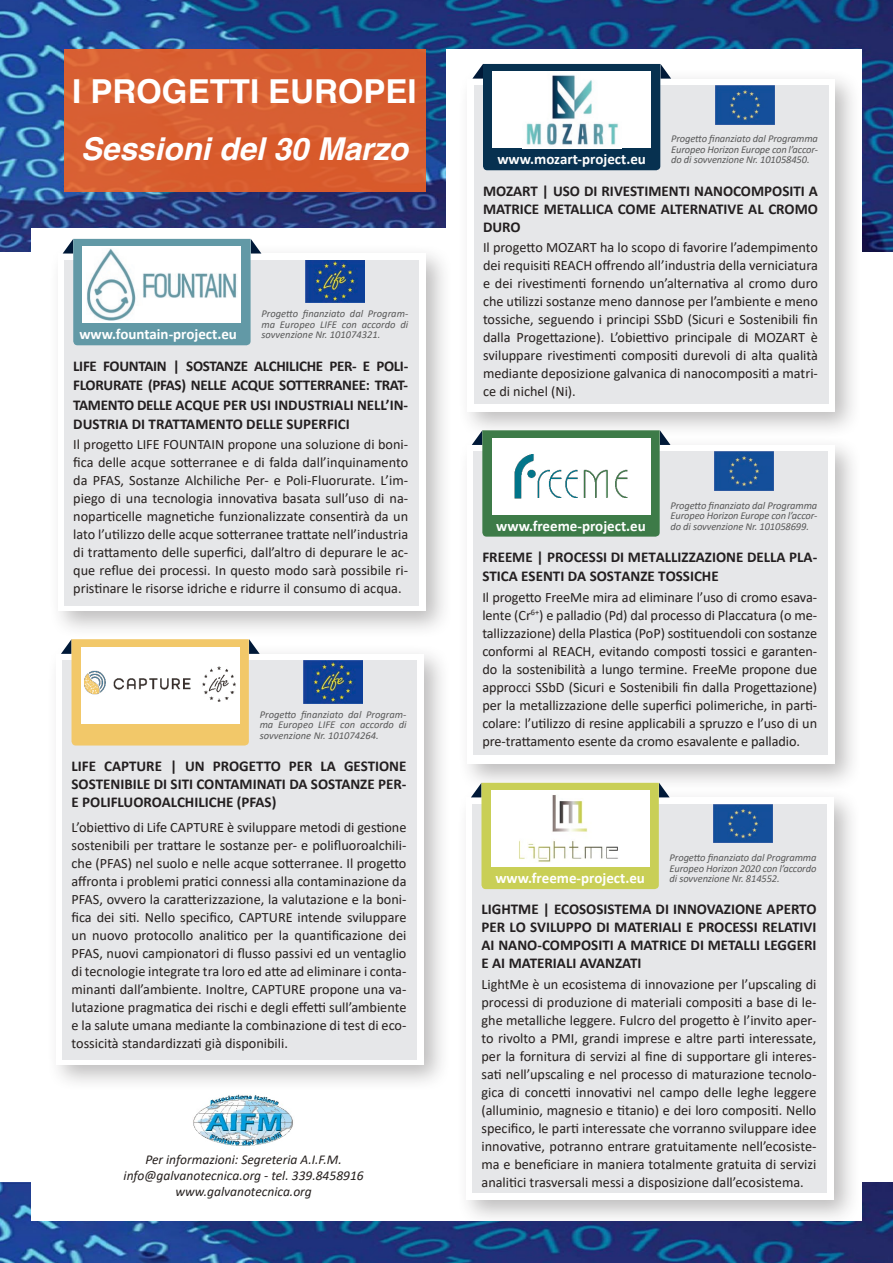
<style>
.page{position:relative;width:893px;height:1263px;background:#fff}
.page>*{position:absolute;margin:0;border:0;box-sizing:border-box;transform-origin:0 0}
.t1{font:700 33px "Helvetica";color:#fff}
.t2{font:italic 700 31.5px "Helvetica";color:#fff}
.t3{font:700 15px/18px "Calibri";color:#231f20;text-align:justify}
.t4{font:700 15px "Calibri";color:#fff}
.t5{font:14.25px/18px "Calibri";color:#26201e;text-align:justify}
.t6{font:italic 13.5px "Calibri";color:#26201e}
.t7{font:italic 10.5px/10.5px "Calibri";letter-spacing:-.01em;color:#595959;text-align:justify}
</style>
<div class="page">
<img style="left:0;top:1182px;width:893px;height:81px">
<img style="left:0;top:0;width:893px;height:252px">
<div style="left:446px;top:49px;width:416px;height:1171px;background:#fff"></div>
<div style="left:31px;top:228px;width:415px;height:992px;background:#fff"></div>
<div style="left:64px;top:49px;width:362px;height:142px;background:#d85f32"></div>
<img style="left:193px;top:1094px;width:100px;height:52px">
<div style="left:48px;top:244px;width:405px;height:395px;background:#231f20;opacity:.3"></div>
<div style="left:58px;top:253px;width:367px;height:358px;background:#fff"></div>
<div style="left:64px;top:260px;width:355px;height:345px;background:#e6e7e9"></div>
<svg style="left:63px;top:239px;width:198px;height:106px"></svg>
<div style="left:83px;top:247px;width:158px;height:76px;background:#fff"></div>
<img style="left:87px;top:249px;width:150px;height:72px">
<img style="left:305px;top:260px;width:59px;height:42px">
<div style="left:47px;top:644px;width:404px;height:448px;background:#231f20;opacity:.3"></div>
<div style="left:56px;top:654px;width:367px;height:410px;background:#fff"></div>
<div style="left:63px;top:660px;width:354px;height:400px;background:#e6e7e9"></div>
<svg style="left:61px;top:639px;width:199px;height:106px"></svg>
<div style="left:81px;top:647px;width:158px;height:76px;background:#fff"></div>
<img style="left:85px;top:667px;width:151px;height:34px">
<img style="left:304px;top:660px;width:59px;height:43px">
<div style="left:458px;top:69px;width:405px;height:370px;background:#231f20;opacity:.3"></div>
<div style="left:468px;top:79px;width:367px;height:332px;background:#fff"></div>
<div style="left:474px;top:85px;width:355px;height:319px;background:#e6e7e9"></div>
<svg style="left:472px;top:64px;width:199px;height:106px"></svg>
<div style="left:492px;top:72px;width:159px;height:76px;background:#fff"></div>
<img style="left:526px;top:75px;width:92px;height:71px">
<img style="left:715px;top:85px;width:59px;height:39px">
<div style="left:457px;top:435px;width:405px;height:357px;background:#231f20;opacity:.3"></div>
<div style="left:467px;top:445px;width:367px;height:319px;background:#fff"></div>
<div style="left:473px;top:452px;width:355px;height:303px;background:#e6e7e9"></div>
<svg style="left:472px;top:430px;width:198px;height:107px"></svg>
<div style="left:492px;top:438px;width:158px;height:76px;background:#fff"></div>
<img style="left:514px;top:454px;width:114px;height:45px">
<img style="left:714px;top:452px;width:59px;height:38px">
<div style="left:457px;top:788px;width:404px;height:440px;background:#231f20;opacity:.3"></div>
<div style="left:466px;top:797px;width:367px;height:403px;background:#fff"></div>
<div style="left:473px;top:804px;width:354px;height:389px;background:#e6e7e9"></div>
<svg style="left:471px;top:783px;width:199px;height:106px"></svg>
<div style="left:491px;top:790px;width:158px;height:77px;background:#fff"></div>
<img style="left:519px;top:795px;width:99px;height:68px">
<img style="left:713px;top:804px;width:60px;height:39px">
<p class="t1" style="left:72px;top:64px;width:346px">I PROGETTI EUROPEI</p>
<p class="t2" style="left:81px;top:123px;width:329px">Sessioni del 30 Marzo</p>
<p class="t4" style="left:79px;top:324px;width:159px">www.fountain-project.eu</p>
<p class="t7" style="left:261px;top:308px;width:148px">Progetto finanziato dal Program&shy;ma Europeo LIFE con accordo di sovvenzione Nr. 101074321.</p>
<p class="t3" style="left:73px;top:356px;width:336px;line-height:19.5px">LIFE FOUNTAIN | SOSTANZE ALCHILICHE PER- E POLI-FLORURATE (PFAS) NELLE ACQUE SOTTERRANEE: TRAT-TAMENTO DELLE ACQUE PER USI INDUSTRIALI NELL’IN-DUSTRIA DI TRATTAMENTO DELLE SUPERFICI</p>
<p class="t5" style="left:73px;top:435px;width:336px">Il progetto LIFE FOUNTAIN propone una soluzione di boni&shy;fica delle acque sotterranee e di falda dall’inquinamento da PFAS, Sostanze Alchiliche Per- e Poli-Fluorurate. L’im&shy;piego di una tecnologia innovativa basata sull’uso di na&shy;noparticelle magnetiche funzionalizzate consentirà da un lato l’utilizzo delle acque sotterranee trattate nell’industria di trattamento delle superfici, dall’altro di depurare le ac&shy;que reflue dei processi. In questo modo sarà possibile ri&shy;pristinare le risorse idriche e ridurre il consumo di acqua.</p>
<p class="t7" style="left:260px;top:708px;width:148px">Progetto finanziato dal Program&shy;ma Europeo LIFE con accordo di sovvenzione Nr. 101074264.</p>
<p class="t3" style="left:72px;top:757px;width:336px">LIFE CAPTURE | UN PROGETTO PER LA GESTIONE SOSTENIBILE DI SITI CONTAMINATI DA SOSTANZE PER-E POLIFLUOROALCHILICHE (PFAS)</p>
<p class="t5" style="left:72px;top:817px;width:336px">L’obiettivo di Life CAPTURE è sviluppare metodi di gestione sostenibili per trattare le sostanze per- e polifluoroalchili&shy;che (PFAS) nel suolo e nelle acque sotterranee. Il progetto affronta i problemi pratici connessi alla contaminazione da PFAS, ovvero la caratterizzazione, la valutazione e la boni&shy;fica dei siti. Nello specifico, CAPTURE intende sviluppare un nuovo protocollo analitico per la quantificazione dei PFAS, nuovi campionatori di flusso passivi ed un ventaglio di tecnologie integrate tra loro ed atte ad eliminare i conta&shy;minanti dall’ambiente. Inoltre, CAPTURE propone una va&shy;lutazione pragmatica dei rischi e degli effetti sull’ambiente e la salute umana mediante la combinazione di test di eco&shy;tossicità standardizzati già disponibili.</p>
<p class="t6" style="left:145px;top:1150px;width:198px">Per informazioni: Segreteria A.I.F.M.</p>
<p class="t6" style="left:124px;top:1166px;width:242px">info@galvanotecnica.org - tel. 339.8458916</p>
<p class="t6" style="left:175px;top:1182px;width:138px">www.galvanotecnica.org</p>
<p class="t4" style="left:497px;top:149px;width:150px">www.mozart-project.eu</p>
<p class="t7" style="left:671px;top:133px;width:148px">Progetto finanziato dal Programma Europeo Horizon Europe con l’accor&shy;do di sovvenzione Nr. 101058450.</p>
<p class="t3" style="left:483px;top:181px;width:336px">MOZART | USO DI RIVESTIMENTI NANOCOMPOSITI A MATRICE METALLICA COME ALTERNATIVE AL CROMO DURO</p>
<p class="t5" style="left:483px;top:238px;width:336px">Il progetto MOZART ha lo scopo di favorire l’adempimento dei requisiti REACH offrendo all’industria della verniciatura e dei rivestimenti fornendo un’alternativa al cromo duro che utilizzi sostanze meno dannose per l’ambiente e meno tossiche, seguendo i principi SSbD (Sicuri e Sostenibili fin dalla Progettazione). L’obiettivo principale di MOZART è sviluppare rivestimenti compositi durevoli di alta qualità mediante deposizione galvanica di nanocompositi a matri&shy;ce di nichel (Ni).</p>
<p class="t4" style="left:496px;top:515px;width:151px">www.freeme-project.eu</p>
<p class="t7" style="left:670px;top:500px;width:148px">Progetto finanziato dal Programma Europeo Horizon Europe con l’accor&shy;do di sovvenzione Nr. 101058699.</p>
<p class="t3" style="left:482px;top:547px;width:336px;line-height:19.5px">FREEME | PROCESSI DI METALLIZZAZIONE DELLA PLA-<br>STICA ESENTI DA SOSTANZE TOSSICHE</p>
<p class="t5" style="left:482px;top:588px;width:336px">Il progetto FreeMe mira ad eliminare l’uso di cromo esava&shy;lente (Cr<sup>6+</sup>) e palladio (Pd) dal processo di Placcatura (o me&shy;tallizzazione) della Plastica (PoP) sostituendoli con sostanze conformi al REACH, evitando composti tossici e garanten&shy;do la sostenibilità a lungo termine. FreeMe propone due approcci SSbD (Sicuri e Sostenibili fin dalla Progettazione) per la metallizzazione delle superfici polimeriche, in parti&shy;colare: l’utilizzo di resine applicabili a spruzzo e l’uso di un pre-trattamento esente da cromo esavalente e palladio.</p>
<p class="t4" style="left:495px;top:868px;width:151px">www.freeme-project.eu</p>
<p class="t7" style="left:670px;top:852px;width:148px">Progetto finanziato dal Programma Europeo Horizon 2020 con l’accordo di sovvenzione Nr. 814552.</p>
<p class="t3" style="left:481px;top:900px;width:336px">LIGHTME | ECOSOSISTEMA DI INNOVAZIONE APERTO PER LO SVILUPPO DI MATERIALI E PROCESSI RELATIVI AI NANO-COMPOSITI A MATRICE DI METALLI LEGGERI E AI MATERIALI AVANZATI</p>
<p class="t5" style="left:481px;top:975px;width:336px">LightMe è un ecosistema di innovazione per l’upscaling di processi di produzione di materiali compositi a base di le&shy;ghe metalliche leggere. Fulcro del progetto è l’invito aper&shy;to rivolto a PMI, grandi imprese e altre parti interessate, per la fornitura di servizi al fine di supportare gli interes&shy;sati nell’upscaling e nel processo di maturazione tecnolo&shy;gica di concetti innovativi nel campo delle leghe leggere (alluminio, magnesio e titanio) e dei loro compositi. Nello specifico, le parti interessate che vorranno sviluppare idee innovative, potranno entrare gratuitamente nell’ecosiste&shy;ma e beneficiare in maniera totalmente gratuita di servizi analitici trasversali messi a disposizione dall’ecosistema.</p>
</div>
